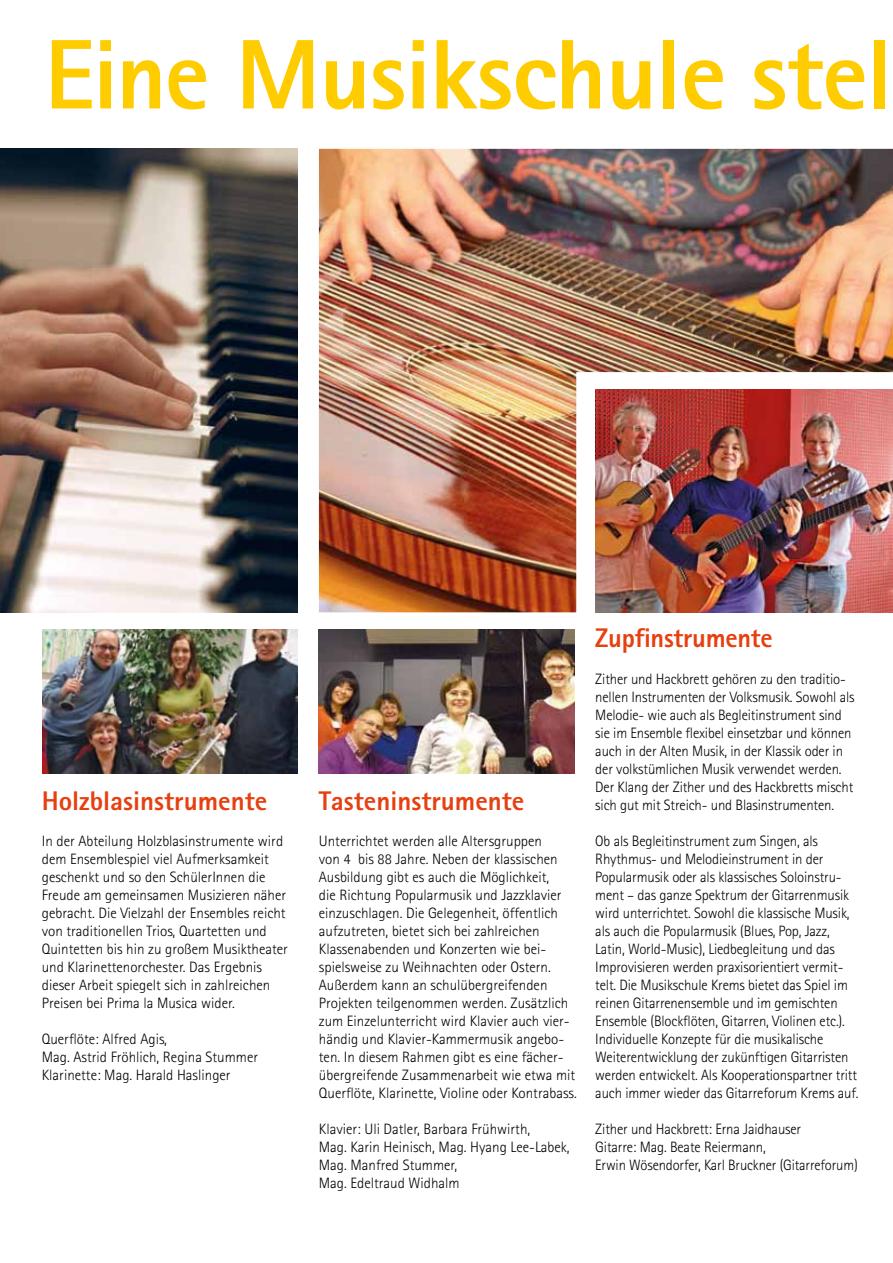
<style>
.page{position:relative;width:893px;height:1263px;background:#fff}
.page>*{position:absolute;margin:0;border:0;box-sizing:border-box;transform-origin:0 0}
.t1{font:800 99px "Rotis Sans Serif";letter-spacing:-.01em;color:#fc0}
.t2{font:800 27px "Rotis Sans Serif";color:#e74010}
.t3{font:300 15px/18px "Rotis Sans Serif";color:#000}
</style>
<div class="page">
<img style="left:43px;top:629px;width:255px;height:145px">
<img style="left:319px;top:629px;width:255px;height:145px">
<img style="left:0;top:149px;width:298px;height:463px">
<img style="left:319px;top:149px;width:574px;height:463px">
<h1 class="t1" style="left:45px;top:12px;width:849px">Eine Musikschule stel</h1>
<h2 class="t2" style="left:42px;top:784px;width:227px">Holzblasinstrumente</h2>
<p class="t3" style="left:42px;top:832px;width:248px">In der Abteilung Holzblasinstrumente wird dem Ensemblespiel viel Aufmerksamkeit geschenkt und so den SchülerInnen die Freude am gemeinsamen Musizieren näher gebracht. Die Vielzahl der Ensembles reicht von traditionellen Trios, Quartetten und Quintetten bis hin zu großem Musiktheater und Klarinettenorchester. Das Ergebnis dieser Arbeit spiegelt sich in zahlreichen Preisen bei Prima la Musica wider.</p>
<p class="t3" style="left:42px;top:1030px;width:218px">Querflöte: Alfred Agis,<br>Mag. Astrid Fröhlich, Regina Stummer<br>Klarinette: Mag. Harald Haslinger</p>
<h2 class="t2" style="left:319px;top:784px;width:207px">Tasteninstrumente</h2>
<p class="t3" style="left:319px;top:832px;width:259px">Unterrichtet werden alle Altersgruppen<br>von 4 bis 88 Jahre. Neben der klassischen Ausbildung gibt es auch die Möglichkeit,<br>die Richtung Popularmusik und Jazzklavier einzuschlagen. Die Gelegenheit, öffentlich aufzutreten, bietet sich bei zahlreichen Klassenabenden und Konzerten wie bei&shy;spielsweise zu Weihnachten oder Ostern.<br>Außerdem kann an schulübergreifenden Projekten teilgenommen werden. Zusätzlich zum Einzelunterricht wird Klavier auch vier&shy;händig und Klavier-Kammermusik angebo&shy;ten. In diesem Rahmen gibt es eine fächer&shy;übergreifende Zusammenarbeit wie etwa mit Querflöte, Klarinette, Violine oder Kontrabass.</p>
<p class="t3" style="left:319px;top:1120px;width:252px">Klavier: Uli Datler, Barbara Frühwirth,<br>Mag. Karin Heinisch, Mag. Hyang Lee-Labek,<br>Mag. Manfred Stummer,<br>Mag. Edeltraud Widhalm</p>
<h2 class="t2" style="left:595px;top:621px;width:179px">Zupfinstrumente</h2>
<p class="t3" style="left:595px;top:670px;width:261px">Zither und Hackbrett gehören zu den traditio&shy;nellen Instrumenten der Volksmusik. Sowohl als Melodie- wie auch als Begleitinstrument sind sie im Ensemble flexibel einsetzbar und können auch in der Alten Musik, in der Klassik oder in der volkstümlichen Musik verwendet werden.<br>Der Klang der Zither und des Hackbretts mischt sich gut mit Streich- und Blasinstrumenten.</p>
<p class="t3" style="left:595px;top:832px;width:265px">Ob als Begleitinstrument zum Singen, als Rhythmus- und Melodieinstrument in der Popularmusik oder als klassisches Soloinstru&shy;ment – das ganze Spektrum der Gitarrenmusik wird unterrichtet. Sowohl die klassische Musik, als auch die Popularmusik (Blues, Pop, Jazz, Latin, World-Music), Liedbegleitung und das Improvisieren werden praxisorientiert vermit&shy;telt. Die Musikschule Krems bietet das Spiel im reinen Gitarrenensemble und im gemischten Ensemble (Blockflöten, Gitarren, Violinen etc.).<br>Individuelle Konzepte für die musikalische Weiterentwicklung der zukünftigen Gitarristen werden entwickelt. Als Kooperationspartner tritt auch immer wieder das Gitarreforum Krems auf.</p>
<p class="t3" style="left:595px;top:1120px;width:264px">Zither und Hackbrett: Erna Jaidhauser<br>Gitarre: Mag. Beate Reiermann,<br>Erwin Wösendorfer, Karl Bruckner (Gitarreforum)</p>
</div>
